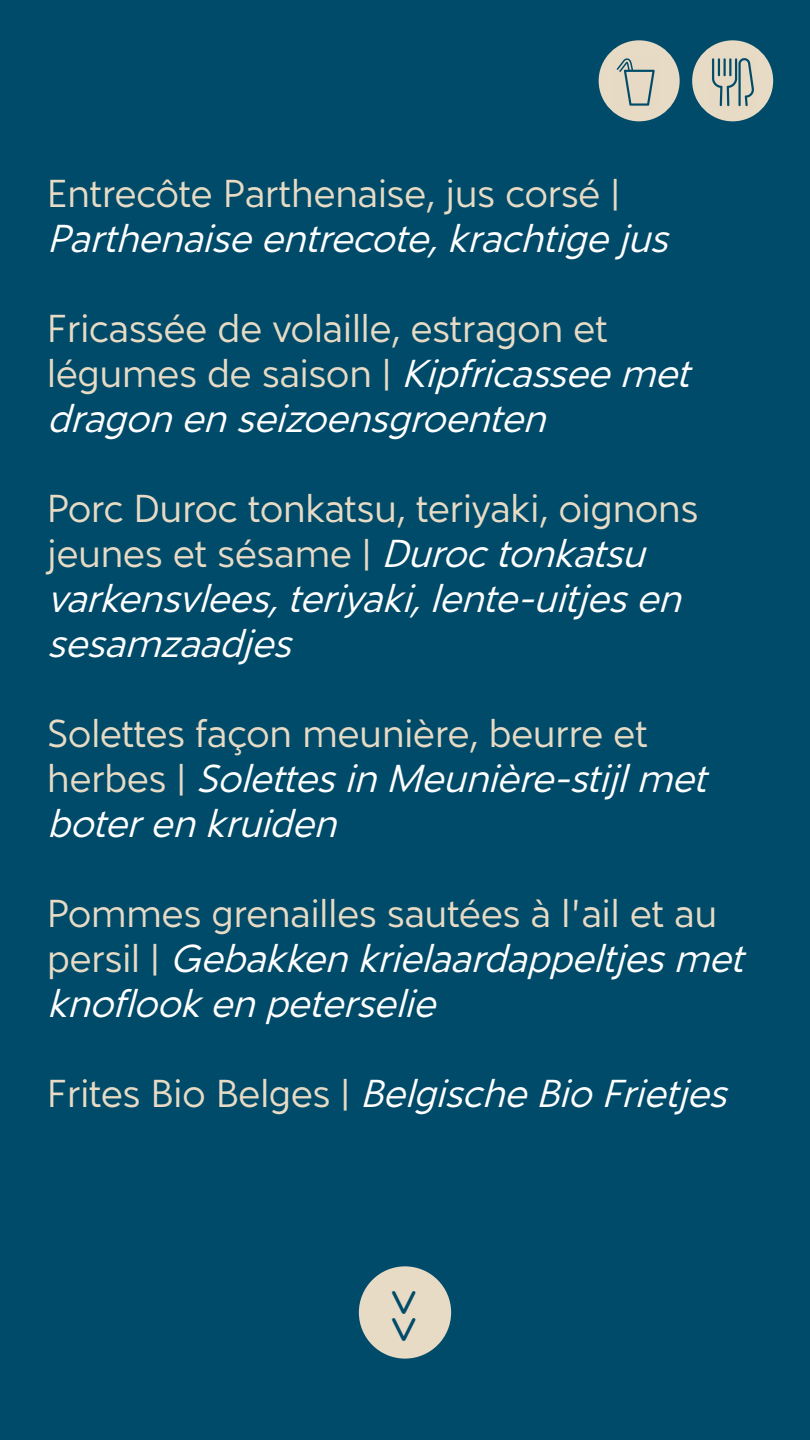
<style>
.page{position:relative;width:810px;height:1440px;background:#004b69}
.page>*{position:absolute;margin:0;border:0;box-sizing:border-box;transform-origin:0 0}
.t1{font:300 45px "VAG Rounded Std";color:#004b69}
.t2{font:italic 37.5px/45px "Almarose";color:#fff}
.t3{font:37.5px/45px "Almarose";color:#e8dbc5}
.s1{font-style:italic;color:#fff}
.s2{font-style:normal;color:#e8dbc5}
</style>
<div class="page">
<div style="left:359px;top:1266px;width:92px;height:93px;background:#e8dbc5;border-radius:50%"></div>
<div style="left:599px;top:40px;width:81px;height:81px;background:#e8dbc5;border-radius:50%"></div>
<svg style="left:608px;top:50px;width:57px;height:64px"></svg>
<div style="left:692px;top:40px;width:81px;height:81px;background:#e8dbc5;border-radius:50%"></div>
<svg style="left:703px;top:50px;width:60px;height:63px"></svg>
<p class="t3" style="left:47px;top:172px;width:574px">Entrecôte Parthenaise, jus corsé |</p>
<p class="t2" style="left:47px;top:217px;width:634px">Parthenaiseentrecote,krachtigejus</p>
<p class="t3" style="left:47px;top:307px;width:656px">Fricassée de volaille, estragon et<br>l é g u m e s d e s a i s o n | <span class="s1">Kipfricasseemet dragonenseizoensgroenten</span></p>
<p class="t2" style="left:47px;top:487px;width:653px"><span class="s2">Porc Duroc tonkatsu, teriyaki, oignons j e u n e s et s é s a m e |</span> Duroctonkatsu varkensvlees,teriyaki,lente-uitjesen sesamzaadjes</p>
<p class="t2" style="left:47px;top:712px;width:673px"><span class="s2">Solettes façon meunière, beurre et<br>h e r b e s |</span> SolettesinMeunière-stijlmet boterenkruiden</p>
<p class="t2" style="left:47px;top:892px;width:710px"><span class="s2">Pommes grenailles sautées à l’ail et au<br>p e r s i l |</span> Gebakkenkrielaardappeltjesmet knoflookenpeterselie</p>
<p class="t2" style="left:47px;top:1072px;width:693px"><span class="s2">F r i t e s B i o B e l g e s |</span> BelgischeBio Frietjes</p>
<p class="t1" style="left:434px;top:1289px;width:55px;rotate:90deg">&gt;&gt;</p>
</div>
